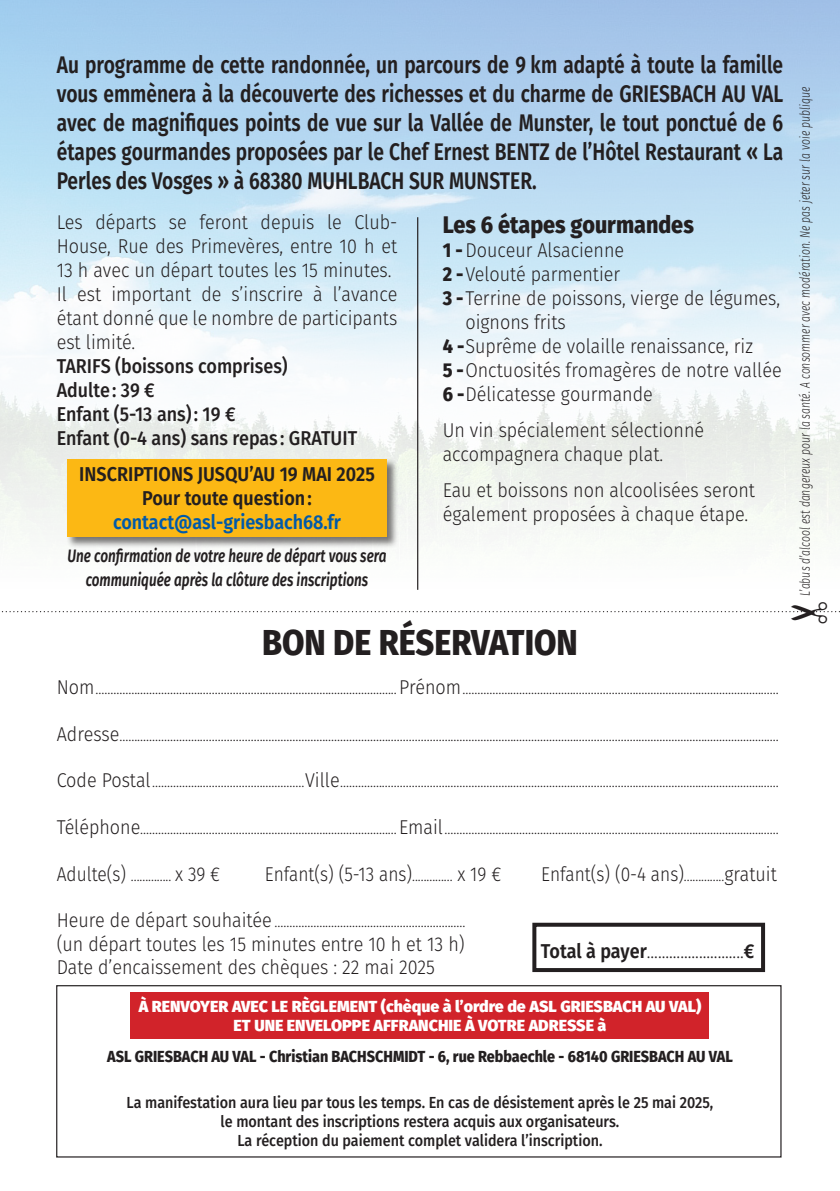
<style>
.page{position:relative;width:840px;height:1191px;background:#fff}
.page>*{position:absolute;margin:0;border:0;box-sizing:border-box;transform-origin:0 0}
.t1{font:800 36px "Fira Sans";color:#231f20;scale:.9 1}
.t2{font:600 24px/28.8px "Fira Sans";color:#231f20;text-align:justify;scale:.8 1}
.t3{font:800 24px "Fira Sans";color:#231f20;scale:.9 1}
.t4{font:300 20px/24px "Fira Sans";color:#231f20;scale:.9 1}
.t5{font:500 20px "Fira Sans";color:#231f20;scale:.9 1}
.t6{font:300 20px "Fira Sans";color:#231f20;scale:.87 1}
.t7{font:600 20px "Fira Sans";color:#231f20;scale:.9 1}
.t8{font:600 20px "Fira Sans";color:#015aaa;scale:.9 1}
.t9{font:italic 600 18px/24px "Fira Sans";color:#231f20;text-align:center;scale:.75 1}
.t10{font:300 16px "Fira Sans";color:#231f20;scale:.9 1}
.t11{font:500 16px "Fira Sans";color:#231f20;scale:.9 1}
.t12{font:900 16px/19.2px "Fira Sans";color:#fff;text-align:center}
.t13{font:800 16px "Fira Sans";color:#231f20;scale:.9 1}
.t14{font:300 16px "Fira Sans";color:#231f20;scale:.87 1}
.t15{font:italic 300 14px "Fira Sans";color:#231f20;scale:.75 1}
.s1{font-weight:800}
.s2{font-size:20px}
.s3{font-size:16px}
.s4{font-weight:600}
</style>
<div class="page">
<div style="left:66px;top:458px;width:332px;height:90px;background:#231f20;opacity:.6"></div>
<div style="left:67px;top:459px;width:319px;height:77px;background:#fcb814"></div>
<div style="left:56px;top:985px;width:725px;height:172px;border:1px solid #231f20"></div>
<hr style="left:417px;top:217px;width:1px;height:373px;background:#231f20">
<div style="left:532px;top:922px;width:232px;height:50px;border:4px solid #231f20"></div>
<div style="left:130px;top:991px;width:579px;height:47px;background:#d1232a"></div>
<svg style="left:1px;top:611px;width:839px;height:2px"></svg>
<p class="t2" style="left:57px;top:49px;width:909px">Au programme de cette randonnée, un parcours de 9 km adapté à toute la famille vous emmènera à la découverte des richesses et du charme de GRIESBACH AU VAL avec de magnifiques points de vue sur la Vallée de Munster, le tout ponctué de 6 étapes gourmandes proposées par le Chef Ernest BENTZ de l’Hôtel Restaurant « La Perles des Vosges » à 68380 MUHLBACH SUR MUNSTER.</p>
<p class="t4" style="left:57px;top:209px;width:379px;text-align:justify">Les départs se feront depuis le Club-House, Rue des Primevères, entre 10 h et 13 h avec un départ toutes les 15 minutes.</p>
<p class="t4" style="left:57px;top:281px;width:379px;text-align:justify">Il est important de s’inscrire à l’avance étant donné que le nombre de participants est limité.</p>
<p class="t5" style="left:57px;top:350px;width:258px">TARIFS (boissons comprises)</p>
<p class="t5" style="left:57px;top:374px;width:110px">Adulte: 39 €</p>
<p class="t5" style="left:57px;top:398px;width:200px">Enfant (5-13 ans): 19 €</p>
<p class="t5" style="left:57px;top:422px;width:335px">Enfant (0-4 ans) sans repas : GRATUIT</p>
<p class="t7" style="left:79px;top:457px;width:330px">INSCRIPTIONS JUSQU’AU 19 MAI 2025</p>
<p class="t7" style="left:142px;top:481px;width:190px">Pour toute question:</p>
<p class="t8" style="left:113px;top:505px;width:255px">contact@asl-griesbach68.fr</p>
<p class="t9" style="left:67px;top:542px;width:426px">Une confirmation de votre heure de départ vous sera communiquée après la clôture des inscriptions</p>
<p class="t3" style="left:442px;top:204px;width:280px">Les 6 étapes gourmandes</p>
<p class="t4" style="left:442px;top:238px;width:203px"><span class="s1">1 -</span>Douceur Alsacienne</p>
<p class="t4" style="left:442px;top:262px;width:198px"><span class="s1">2 -</span>Velouté parmentier</p>
<p class="t4" style="left:465px;top:286px;width:351px;text-indent:-23px"><span class="s1">3 -</span>Terrine de poissons, vierge de légumes, oignons frits</p>
<p class="t4" style="left:442px;top:334px;width:346px"><span class="s1">4 -</span>Suprême de volaille renaissance, riz</p>
<p class="t4" style="left:442px;top:358px;width:378px"><span class="s1">5 -</span>Onctuosités fromagères de notre vallée</p>
<p class="t4" style="left:442px;top:382px;width:235px"><span class="s1">6 -</span>Délicatesse gourmande</p>
<p class="t4" style="left:442px;top:418px;width:292px">Un vin spécialement sélectionné accompagnera chaque plat.</p>
<p class="t4" style="left:442px;top:478px;width:348px">Eau et boissons non alcoolisées seront également proposées à chaque étape.</p>
<p class="t1" style="left:262px;top:611px;width:352px">BON DE RÉSERVATION</p>
<p class="t10" style="left:57px;top:677px;width:803px"><span class="s2">Nom</span>.....................................................................................................<span class="s2">Prénom</span>..........................................................................................................</p>
<p class="t10" style="left:57px;top:723px;width:803px"><span class="s2">Adresse</span>.............................................................................................................................................................................................................................</p>
<p class="t10" style="left:57px;top:770px;width:803px"><span class="s2">Code Postal</span>...................................................<span class="s2">Ville</span>...................................................................................................................................................</p>
<p class="t10" style="left:57px;top:817px;width:803px"><span class="s2">Téléphone</span>......................................................................................<span class="s2">Email</span>................................................................................................................</p>
<p class="t14" style="left:57px;top:863px;width:189px"><span class="s2">Adulte(s)</span> .............. <span class="s2">x 39 €</span></p>
<p class="t6" style="left:265px;top:859px;width:273px">Enfant(s) (5-13 ans)<span class="s3">..............</span> x 19 €</p>
<p class="t6" style="left:541px;top:859px;width:272px">Enfant(s) (0-4 ans)<span class="s3">..............</span>gratuit</p>
<p class="t10" style="left:57px;top:910px;width:455px"><span class="s2">Heure de départ souhaitée</span> ................................................................</p>
<p class="t4" style="left:57px;top:932px;width:454px">(un départ toutes les 15 minutes entre 10 h et 13 h)</p>
<p class="t4" style="left:57px;top:955px;width:421px">Date d’encaissement des chèques : 22 mai 2025</p>
<p class="t4" style="left:540px;top:938px;width:238px"><span class="s4">Total à payer</span>..........................<span class="s4">€</span></p>
<p class="t12" style="left:139px;top:995px;width:563px">À RENVOYER AVEC LE RÈGLEMENT (chèque à l’ordre de ASL GRIESBACH AU VAL)<br>ET UNE ENVELOPPE AFFRANCHIE À VOTRE ADRESSE à</p>
<p class="t13" style="left:107px;top:1042px;width:696px">ASL GRIESBACH AU VAL - Christian BACHSCHMIDT - 6, rue Rebbaechle - 68140 GRIESBACH AU VAL</p>
<p class="t11" style="left:126px;top:1089px;width:653px">La manifestation aura lieu par tous les temps. En cas de désistement après le 25 mai 2025,</p>
<p class="t11" style="left:220px;top:1108px;width:444px">le montant des inscriptions restera acquis aux organisateurs.</p>
<p class="t11" style="left:237px;top:1127px;width:407px">La réception du paiement complet validera l’inscription.</p>
<p class="t15" style="left:794px;top:595px;width:679px;rotate:-90deg">L’abus d’alcool est dangereux pour la santé. A consommer avec modération. Ne pas jeter sur la voie publique</p>
</div>
